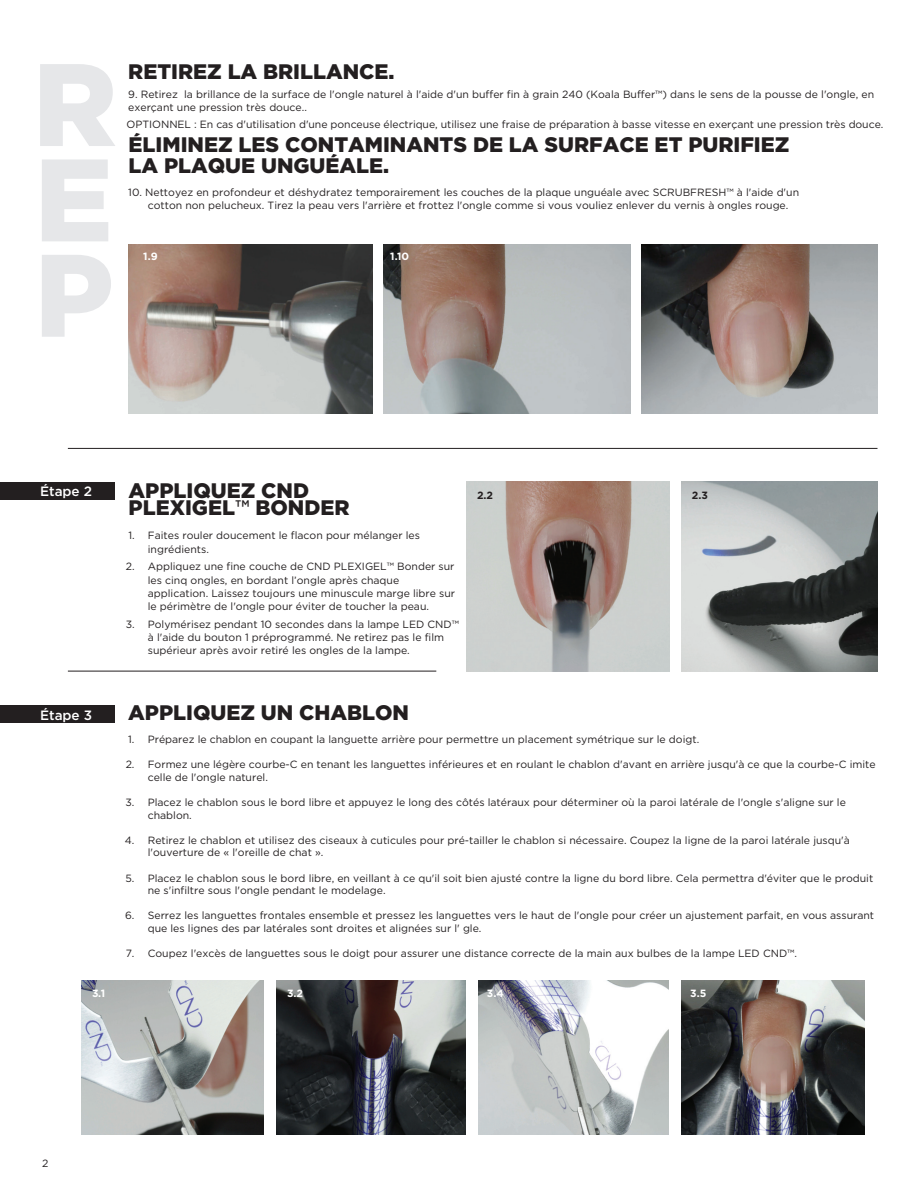
<style>
.page{position:relative;width:918px;height:1188px;background:#fff}
.page>*{position:absolute;margin:0;border:0;box-sizing:border-box;transform-origin:0 0}
.t1{font:900 117px/95.4px "Gotham";color:#e6e7e9;text-align:justify}
.t2{font:900 21px/21px "Gotham";color:#231f20}
.t3{font:500 13.5px "Gotham";color:#fff}
.t4{font:10.5px/12.6px "Gotham";color:#231f20}
.t5{font:700 10.5px "Gotham";color:#fff}
.t6{font:700 10.5px "Gotham";color:#231f20}
.s1{font-weight:500}
</style>
<div class="page">
<div style="left:0;top:482px;width:114px;height:17px;background:#231f20"></div>
<div style="left:0;top:705px;width:114px;height:18px;background:#231f20"></div>
<hr style="left:68px;top:671px;width:368px;height:1px;background:#231f20">
<hr style="left:68px;top:448px;width:810px;height:1px;background:#231f20">
<img style="left:81px;top:981px;width:182px;height:153px">
<img style="left:128px;top:244px;width:244px;height:169px">
<img style="left:276px;top:981px;width:189px;height:153px">
<img style="left:383px;top:244px;width:247px;height:169px">
<img style="left:478px;top:981px;width:190px;height:153px">
<img style="left:467px;top:482px;width:202px;height:189px">
<img style="left:641px;top:244px;width:237px;height:169px">
<img style="left:681px;top:981px;width:184px;height:153px">
<img style="left:682px;top:482px;width:196px;height:189px">
<h1 class="t1" style="left:33px;top:54px;width:86px">R E P</h1>
<h2 class="t2" style="left:128px;top:61px;width:268px">RETIREZ LA BRILLANCE.</h2>
<p class="t4" style="left:128px;top:88px;width:747px">9. Retirez la brillance de la surface de l'ongle naturel à l'aide d'un buffer fin à grain 240 (Koala Buffer™) dans le sens de la pousse de l'ongle, en exerçant une pression très douce..</p>
<p class="t4" style="left:127px;top:117px;width:758px">OPTIONNEL : En cas d'utilisation d'une ponceuse électrique, utilisez une fraise de préparation à basse vitesse en exerçant une pression très douce.</p>
<h2 class="t2" style="left:129px;top:133px;width:662px">ÉLIMINEZ LES CONTAMINANTS DE LA SURFACE ET PURIFIEZ<br>LA PLAQUE UNGUÉALE.</h2>
<p class="t4" style="left:148px;top:185px;width:653px;line-height:13.5px;text-indent:-19px">10. Nettoyez en profondeur et déshydratez temporairement les couches de la plaque unguéale avec SCRUBFRESH™ à l'aide d'un cotton non pelucheux. Tirez la peau vers l'arrière et frottez l'ongle comme si vous vouliez enlever du vernis à ongles rouge.</p>
<p class="t5" style="left:143px;top:249px;width:16px">1.9</p>
<p class="t5" style="left:390px;top:249px;width:21px">1.10</p>
<p class="t3" style="left:40px;top:483px;width:54px">Étape 2</p>
<p class="t3" style="left:40px;top:706px;width:54px">Étape 3</p>
<h2 class="t2" style="left:129px;top:482px;width:222px;line-height:17.1px">APPLIQUEZ CND<br>PLEXIGEL<span class="s1">™</span> BONDER</h2>
<p class="t4" style="left:148px;top:529px;width:274px;line-height:13.4px;text-indent:-20px">1. Faites rouler doucement le flacon pour mélanger les ingrédients.</p>
<p class="t4" style="left:148px;top:559px;width:309px;line-height:13.4px;text-indent:-22px">2. Appliquez une fine couche de CND PLEXIGEL™ Bonder sur les cinq ongles, en bordant l’ongle après chaque application. Laissez toujours une minuscule marge libre sur le périmètre de l'ongle pour éviter de toucher la peau.</p>
<p class="t4" style="left:148px;top:617px;width:313px;line-height:13.4px;text-indent:-22px">3. Polymérisez pendant 10 secondes dans la lampe LED CND™ à l'aide du bouton 1 préprogrammé. Ne retirez pas le film supérieur après avoir retiré les ongles de la lampe.</p>
<p class="t6" style="left:477px;top:488px;width:18px">2.2</p>
<p class="t6" style="left:692px;top:488px;width:18px">2.3</p>
<h2 class="t2" style="left:128px;top:702px;width:282px">APPLIQUEZ UN CHABLON</h2>
<p class="t4" style="left:128px;top:733px;width:573px">1. Préparez le chablon en coupant la languette arrière pour permettre un placement symétrique sur le doigt.</p>
<p class="t4" style="left:148px;top:758px;width:729px;text-indent:-22px">2. Formez une légère courbe-C en tenant les languettes inférieures et en roulant le chablon d'avant en arrière jusqu'à ce que la courbe-C imite celle de l'ongle naturel.</p>
<p class="t4" style="left:148px;top:796px;width:700px;text-indent:-22px">3. Placez le chablon sous le bord libre et appuyez le long des côtés latéraux pour déterminer où la paroi latérale de l'ongle s'aligne sur le chablon.</p>
<p class="t4" style="left:148px;top:833px;width:704px;text-indent:-23px">4. Retirez le chablon et utilisez des ciseaux à cuticules pour pré-tailler le chablon si nécessaire. Coupez la ligne de la paroi latérale jusqu'à l'ouverture de « l'oreille de chat ».</p>
<p class="t4" style="left:148px;top:871px;width:727px;text-indent:-22px">5. Placez le chablon sous le bord libre, en veillant à ce qu'il soit bien ajusté contre la ligne du bord libre. Cela permettra d'éviter que le produit ne s'infiltre sous l'ongle pendant le modelage.</p>
<p class="t4" style="left:148px;top:909px;width:728px;text-indent:-23px">6. Serrez les languettes frontales ensemble et pressez les languettes vers le haut de l'ongle pour créer un ajustement parfait, en vous assurant que les lignes des par latérales sont droites et alignées sur l' gle.</p>
<p class="t4" style="left:126px;top:947px;width:673px">7. Coupez l'excès de languettes sous le doigt pour assurer une distance correcte de la main aux bulbes de la lampe LED CND™.</p>
<p class="t5" style="left:92px;top:987px;width:14px">3.1</p>
<p class="t5" style="left:287px;top:987px;width:18px">3.2</p>
<p class="t5" style="left:487px;top:987px;width:18px">3.4</p>
<p class="t5" style="left:690px;top:987px;width:18px">3.5</p>
<p class="t4" style="left:42px;top:1157px;width:8px">2</p>
</div>
